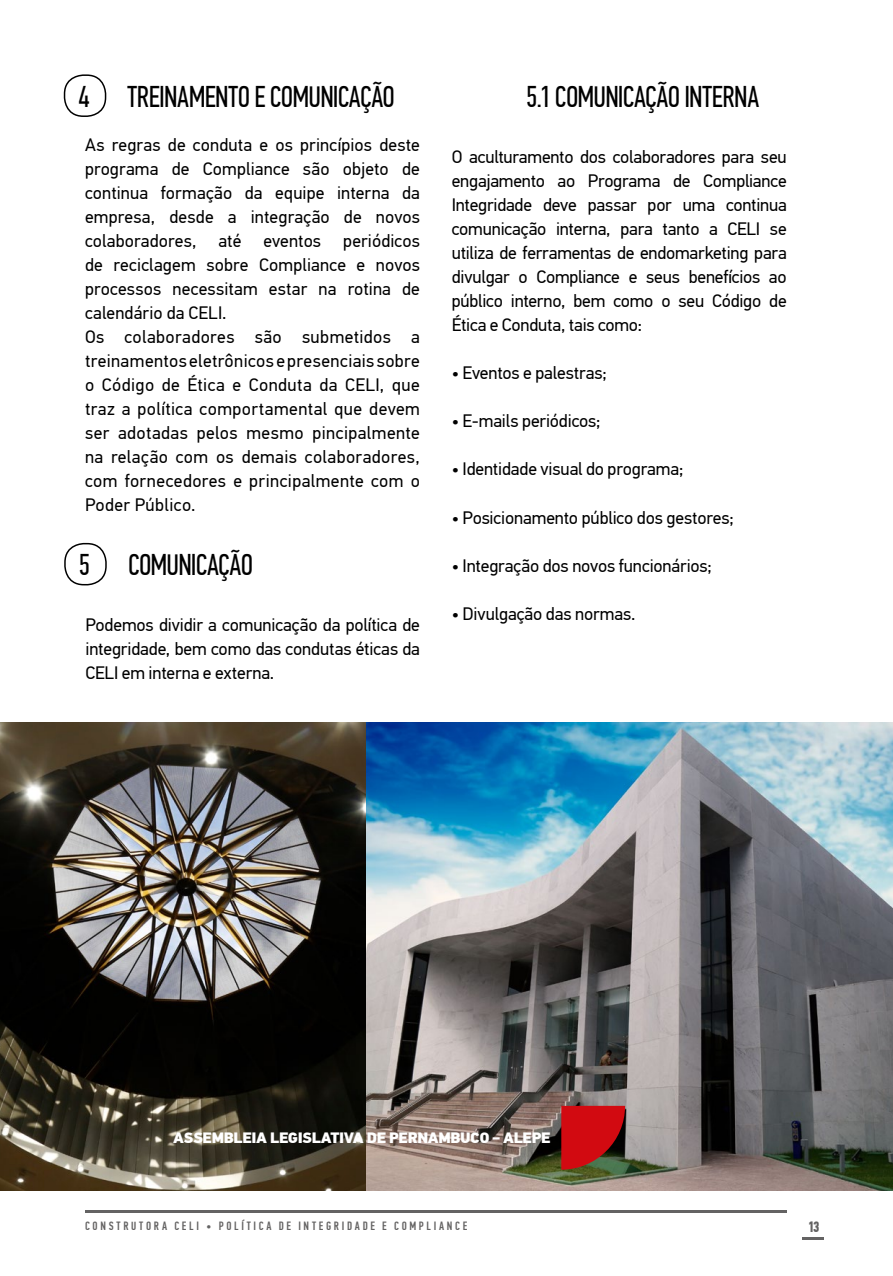
<style>
.page{position:relative;width:893px;height:1276px;background:#fff}
.page>*{position:absolute;margin:0;border:0;box-sizing:border-box;transform-origin:0 0}
.t1{font:30px "PF Din Text Comp Pro";letter-spacing:-.02em;color:#000}
.t2{font:18px/24px "PF Din Text Pro";letter-spacing:.01em;color:#000;text-align:justify}
.t3{font:18px "PF Din Text Pro";letter-spacing:-.01em;color:#000}
.t4{font:900 15px "PF Din Text Pro";letter-spacing:-.03em;color:#fff}
.t5{font:700 15px "PF Din Text Comp Pro";color:#646363}
.t6{font:500 12px "PF Din Text Comp Pro";letter-spacing:.225em;color:#646363}
</style>
<div class="page">
<hr style="left:85px;top:1210px;width:702px;height:2px;background:#646363">
<hr style="left:803px;top:1237px;width:21px;height:2px;background:#646363">
<div style="left:64px;top:74px;width:42px;height:43px;border:2px solid #000;border-radius:19px"></div>
<div style="left:64px;top:543px;width:43px;height:42px;border:2px solid #000;border-radius:19px"></div>
<img style="left:0;top:722px;width:893px;height:469px">
<svg style="left:561px;top:1106px;width:64px;height:63px"></svg>
<h1 class="t1" style="left:78px;top:80px;width:13px">4</h1>
<h1 class="t1" style="left:128px;top:80px;width:269px">TREINAMENTO E COMUNICAÇÃO</h1>
<p class="t2" style="left:85px;top:133px;width:336px;text-align:left">As regras de conduta e os princípios deste programa de Compliance são objeto de continua formação da equipe interna da empresa, desde a integração de novos colaboradores, até eventos periódicos de reciclagem sobre Compliance e novos processos necessitam estar na rotina de calendário da CELI.<br>Os colaboradores são submetidos a treinamentos eletrônicos e presenciais sobre o Código de Ética e Conduta da CELI, que traz a política comportamental que devem ser adotadas pelos mesmo pincipalmente na relação com os demais colaboradores, com fornecedores e principalmente com o Poder Público.</p>
<h1 class="t1" style="left:79px;top:548px;width:13px">5</h1>
<h1 class="t1" style="left:128px;top:548px;width:127px">COMUNICAÇÃO</h1>
<p class="t2" style="left:85px;top:613px;width:336px">Podemos dividir a comunicação da política de integridade, bem como das condutas éticas da CELI em interna e externa.</p>
<h1 class="t1" style="left:526px;top:80px;width:235px">5.1 COMUNICAÇÃO INTERNA</h1>
<p class="t2" style="left:452px;top:145px;width:336px">O aculturamento dos colaboradores para seu engajamento ao Programa de Compliance Integridade deve passar por uma continua comunicação interna, para tanto a CELI se utiliza de ferramentas de endomarketing para divulgar o Compliance e seus benefícios ao público interno, bem como o seu Código de Ética e Conduta, tais como:</p>
<p class="t2" style="left:452px;top:361px;width:156px">• Eventos e palestras;</p>
<p class="t3" style="left:452px;top:411px;width:150px">• E-mails periódicos;</p>
<p class="t2" style="left:452px;top:457px;width:233px">• Identidade visual do programa;</p>
<p class="t3" style="left:452px;top:507px;width:283px">• Posicionamento público dos gestores;</p>
<p class="t3" style="left:452px;top:555px;width:261px">• Integração dos novos funcionários;</p>
<p class="t2" style="left:452px;top:601px;width:185px">• Divulgação das normas.</p>
<p class="t4" style="left:173px;top:1128px;width:379px">ASSEMBLEIA LEGISLATIVA DE PERNAMBUCO – ALEPE</p>
<p class="t6" style="left:85px;top:1218px;width:384px">CONSTRUTORA CELI • POLÍTICA DE INTEGRIDADE E COMPLIANCE</p>
<p class="t5" style="left:807px;top:1217px;width:14px">13</p>
</div>
